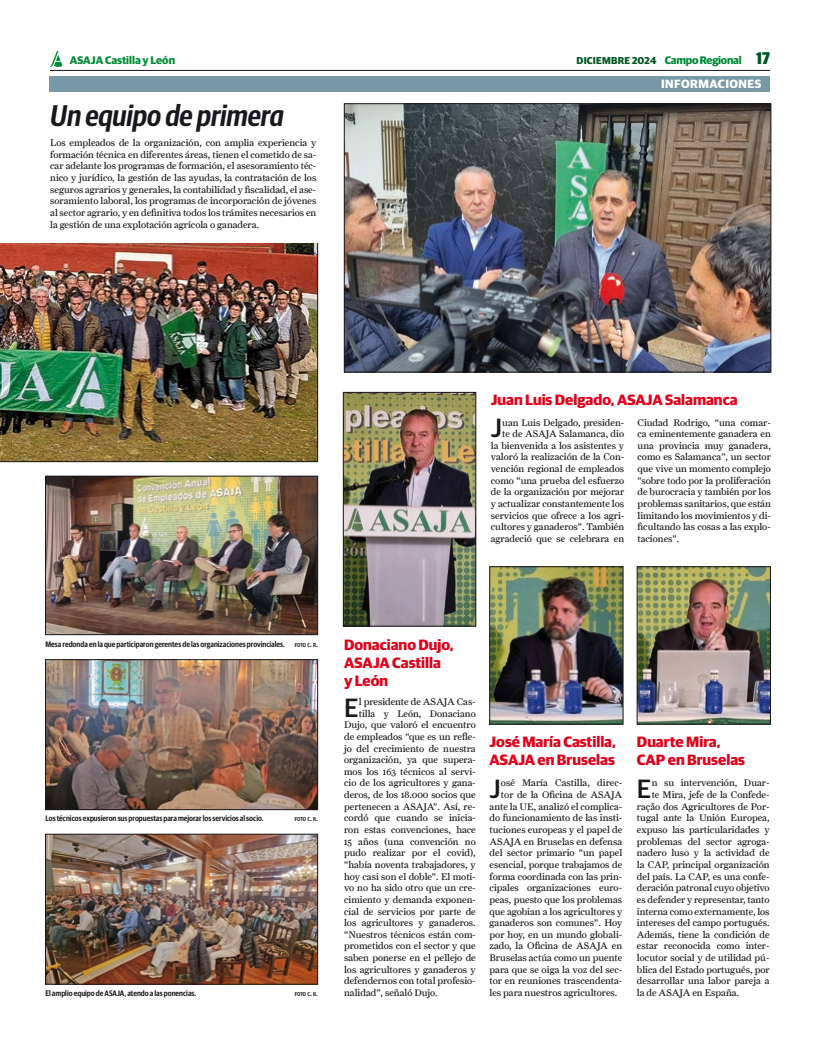
<style>
.page{position:relative;width:820px;height:1049px;background:#fff}
.page>*{position:absolute;margin:0;border:0;box-sizing:border-box;transform-origin:0 0}
.t1{font:italic 600 30px "Guardian Sans Cond";letter-spacing:-.005em;color:#1a171c}
.t2{font:500 26.5px "Guardian Sans";color:#1a171c}
.t3{font:800 17px "Guardian Sans Cond";color:#005622}
.t4{font:700 15px/18px "Guardian Sans";color:#e2001a}
.t5{font:700 12px "Guardian Sans";letter-spacing:.04em;color:#fff}
.t6{font:700 11px "Guardian Sans";color:#008c36}
.t7{font:700 10px "Guardian Sans";letter-spacing:.02em;color:#005622}
.t8{font:9.7px/11.6px "Farnham Text";color:#1a171c;text-align:justify}
.t9{font:600 8px "Guardian Sans Cond";color:#1a171c}
.t10{font:600 5.6px "Guardian Sans Cond";letter-spacing:-.02em;color:#1a171c}
.s1{font-size:11px;color:#008c36}
.s2{font-size:5.6px}
.s3{font-style:inherit}
.s4{font-size:8px}
</style>
<div class="page">
<div style="left:50px;top:76px;width:719px;height:15px;background:#7999a9"></div>
<hr style="left:50px;top:70px;width:719px;height:1px;background:#1a171c">
<svg style="left:50px;top:51px;width:12px;height:16px"></svg>
<img style="left:0;top:243px;width:317px;height:219px">
<img style="left:346px;top:106px;width:422px;height:264px">
<div style="left:344px;top:104px;width:426px;height:268px;border:1px solid #1a171c"></div>
<img style="left:345px;top:394px;width:128px;height:230px">
<div style="left:343px;top:392px;width:132px;height:234px;border:1px solid #1a171c"></div>
<img style="left:638px;top:569px;width:130px;height:153px">
<div style="left:636px;top:567px;width:134px;height:157px;border:1px solid #1a171c"></div>
<img style="left:491px;top:569px;width:130px;height:153px">
<div style="left:489px;top:567px;width:134px;height:157px;border:1px solid #1a171c"></div>
<img style="left:47px;top:478px;width:268px;height:155px">
<div style="left:45px;top:476px;width:272px;height:159px;border:1px solid #1a171c"></div>
<img style="left:47px;top:661px;width:268px;height:147px">
<div style="left:45px;top:659px;width:272px;height:151px;border:1px solid #1a171c"></div>
<img style="left:47px;top:836px;width:268px;height:146px">
<div style="left:45px;top:834px;width:272px;height:150px;border:1px solid #1a171c"></div>
<p class="t6" style="left:70px;top:52px;width:107px">ASAJA Castilla y León</p>
<h3 class="t3" style="left:756px;top:45px;width:15px">17</h3>
<h1 class="t1" style="left:50px;top:94px;width:235px">Un equipo de primera</h1>
<p class="t8" style="left:50px;top:137px;width:267px">Los empleados de la organización, con amplia experiencia y formación técnica en diferentes áreas, tienen el cometido de sa&shy;car adelante los programas de formación, el asesoramiento téc&shy;nico y jurídico, la gestión de las ayudas, la contratación de los seguros agrarios y generales, la contabilidad y fiscalidad, el ase&shy;soramiento laboral, los programas de incorporación de jóvenes al sector agrario, y en definitiva todos los trámites necesarios en la gestión de una explotación agrícola o ganadera.</p>
<p class="t7" style="left:576px;top:53px;width:166px">DICIEMBRE 2024 <span class="s1">Campo Regional</span></p>
<p class="t5" style="left:660px;top:75px;width:102px">INFORMACIONES</p>
<h3 class="t4" style="left:490px;top:390px;width:248px">Juan Luis Delgado, ASAJA Salamanca</h3>
<h2 class="t2" style="left:490px;top:409px;width:13px">J</h2>
<p class="t8" style="left:490px;top:416px;width:135px;text-align:right">uan Luis Delgado, presiden-<br>te de ASAJA Salamanca, dio<br>la bienvenida a los asistentes y valoró la realización de la Con&shy;vención regional de empleados como “una prueba del esfuerzo de la organización por mejorar y actualizar constantemente los servicios que ofrece a los agri&shy;cultores y ganaderos”. También agradeció que se celebrara en</p>
<p class="t8" style="left:637px;top:416px;width:135px">Ciudad Rodrigo, “una comar&shy;ca eminentemente ganadera en una provincia muy ganadera, como es Salamanca”, un sector que vive un momento complejo “sobre todo por la proliferación de burocracia y también por los problemas sanitarios, que están limitando los movimientos y di&shy;ficultando las cosas a las explo&shy;taciones”.</p>
<p class="t9" style="left:45px;top:638px;width:274px">Mesa redonda en la que participaron gerentes de las organizaciones provinciales. <span class="s2">FOTO C</span><span class="s3">.</span> <span class="s2">R</span><span class="s3">.</span></p>
<p class="t9" style="left:45px;top:813px;width:220px">Los técnicos expusieron sus propuestas para mejorar los servicios al socio.</p>
<p class="t10" style="left:294px;top:815px;width:25px">FOTO C<span class="s4">.</span> R<span class="s4">.</span></p>
<p class="t9" style="left:45px;top:987px;width:152px">El amplio equipo de ASAJA, atendo a las ponencias.</p>
<p class="t10" style="left:294px;top:990px;width:25px">FOTO C<span class="s4">.</span> R<span class="s4">.</span></p>
<h3 class="t4" style="left:344px;top:634px;width:111px">Donaciano Dujo,<br>ASAJA Castilla<br>y León</h3>
<h2 class="t2" style="left:344px;top:688px;width:16px">E</h2>
<p class="t8" style="left:359px;top:696px;width:118px">l presidente de ASAJA Cas-</p>
<p class="t8" style="left:359px;top:707px;width:118px">tilla y León, Donaciano</p>
<p class="t8" style="left:344px;top:719px;width:133px">Dujo, que valoró el encuentro</p>
<p class="t8" style="left:344px;top:731px;width:133px">de empleados “que es un refle-</p>
<p class="t8" style="left:344px;top:742px;width:133px">jo del crecimiento de nuestra</p>
<p class="t8" style="left:344px;top:754px;width:133px">organización, ya que supera-</p>
<p class="t8" style="left:344px;top:765px;width:133px">mos los 163 técnicos al servi-</p>
<p class="t8" style="left:344px;top:777px;width:133px">cio de los agricultores y gana-</p>
<p class="t8" style="left:344px;top:789px;width:133px">deros, de los 18.000 socios que</p>
<p class="t8" style="left:344px;top:800px;width:133px">pertenecen a ASAJA”. Así, re-</p>
<p class="t8" style="left:344px;top:812px;width:133px">cordó que cuando se inicia-</p>
<p class="t8" style="left:344px;top:824px;width:133px">ron estas convenciones, hace</p>
<p class="t8" style="left:344px;top:835px;width:133px">15 años (una convención no</p>
<p class="t8" style="left:344px;top:847px;width:133px">pudo realizar por el covid),</p>
<p class="t8" style="left:344px;top:859px;width:133px">“había noventa trabajadores, y</p>
<p class="t8" style="left:344px;top:870px;width:133px">hoy casi son el doble”. El moti-</p>
<p class="t8" style="left:344px;top:882px;width:133px">vo no ha sido otro que un cre-</p>
<p class="t8" style="left:344px;top:893px;width:133px">cimiento y demanda exponen-</p>
<p class="t8" style="left:344px;top:905px;width:133px">cial de servicios por parte de</p>
<p class="t8" style="left:344px;top:917px;width:133px">los agricultores y ganaderos.</p>
<p class="t8" style="left:344px;top:928px;width:133px">“Nuestros técnicos están com-</p>
<p class="t8" style="left:344px;top:940px;width:133px">prometidos con el sector y que</p>
<p class="t8" style="left:344px;top:952px;width:133px">saben ponerse en el pellejo de</p>
<p class="t8" style="left:344px;top:963px;width:133px">los agricultores y ganaderos y</p>
<p class="t8" style="left:344px;top:975px;width:133px">defendernos con total profesio-</p>
<p class="t8" style="left:344px;top:987px;width:95px">nalidad”, señaló Dujo.</p>
<h3 class="t4" style="left:489px;top:731px;width:128px">José María Castilla,<br>ASAJA en Bruselas</h3>
<h2 class="t2" style="left:489px;top:770px;width:13px">J</h2>
<p class="t8" style="left:500px;top:777px;width:123px">osé María Castilla, direc-</p>
<p class="t8" style="left:500px;top:789px;width:123px">tor de la Oficina de ASAJA</p>
<p class="t8" style="left:489px;top:800px;width:134px">ante la UE, analizó el complica-</p>
<p class="t8" style="left:489px;top:812px;width:134px">do funcionamiento de las insti-</p>
<p class="t8" style="left:489px;top:824px;width:134px">tuciones europeas y el papel de</p>
<p class="t8" style="left:489px;top:835px;width:134px">ASAJA en Bruselas en defensa</p>
<p class="t8" style="left:489px;top:847px;width:134px">del sector primario “un papel</p>
<p class="t8" style="left:489px;top:859px;width:134px">esencial, porque trabajamos de</p>
<p class="t8" style="left:489px;top:870px;width:134px">forma coordinada con las prin-</p>
<p class="t8" style="left:489px;top:882px;width:134px">cipales organizaciones euro-</p>
<p class="t8" style="left:489px;top:893px;width:134px">peas, puesto que los problemas</p>
<p class="t8" style="left:489px;top:905px;width:134px">que agobian a los agricultores y</p>
<p class="t8" style="left:489px;top:917px;width:134px">ganaderos son comunes”. Hoy</p>
<p class="t8" style="left:489px;top:928px;width:134px">por hoy, en un mundo globali-</p>
<p class="t8" style="left:489px;top:940px;width:134px">zado, la Oficina de ASAJA en</p>
<p class="t8" style="left:489px;top:952px;width:134px">Bruselas actúa como un puente</p>
<p class="t8" style="left:489px;top:963px;width:134px">para que se oiga la voz del sec-</p>
<p class="t8" style="left:489px;top:975px;width:134px">tor en reuniones trascendenta-</p>
<p class="t8" style="left:489px;top:987px;width:129px">les para nuestros agricultores.</p>
<h3 class="t4" style="left:636px;top:731px;width:109px">Duarte Mira,<br>CAP en Bruselas</h3>
<h2 class="t2" style="left:636px;top:770px;width:16px">E</h2>
<p class="t8" style="left:651px;top:777px;width:119px">n su intervención, Duar-</p>
<p class="t8" style="left:651px;top:789px;width:119px">te Mira, jefe de la Confede-</p>
<p class="t8" style="left:636px;top:800px;width:134px">ração dos Agricultores de Por-</p>
<p class="t8" style="left:636px;top:812px;width:134px">tugal ante la Unión Europea,</p>
<p class="t8" style="left:636px;top:824px;width:134px">expuso las particularidades y</p>
<p class="t8" style="left:636px;top:835px;width:134px">problemas del sector agroga-</p>
<p class="t8" style="left:636px;top:847px;width:134px">nadero luso y la actividad de</p>
<p class="t8" style="left:636px;top:859px;width:134px">la CAP, principal organización</p>
<p class="t8" style="left:636px;top:870px;width:134px">del país. La CAP, es una confe-</p>
<p class="t8" style="left:636px;top:882px;width:134px">deración patronal cuyo objetivo</p>
<p class="t8" style="left:636px;top:893px;width:134px">es defender y representar, tanto</p>
<p class="t8" style="left:636px;top:905px;width:134px">interna como externamente, los</p>
<p class="t8" style="left:636px;top:917px;width:134px">intereses del campo portugués.</p>
<p class="t8" style="left:636px;top:928px;width:134px">Además, tiene la condición de</p>
<p class="t8" style="left:636px;top:940px;width:134px">estar reconocida como inter-</p>
<p class="t8" style="left:636px;top:952px;width:134px">locutor social y de utilidad pú-</p>
<p class="t8" style="left:636px;top:963px;width:134px">blica del Estado portugués, por</p>
<p class="t8" style="left:636px;top:975px;width:134px">desarrollar una labor pareja a</p>
<p class="t8" style="left:636px;top:987px;width:104px">la de ASAJA en España.</p>
</div>
